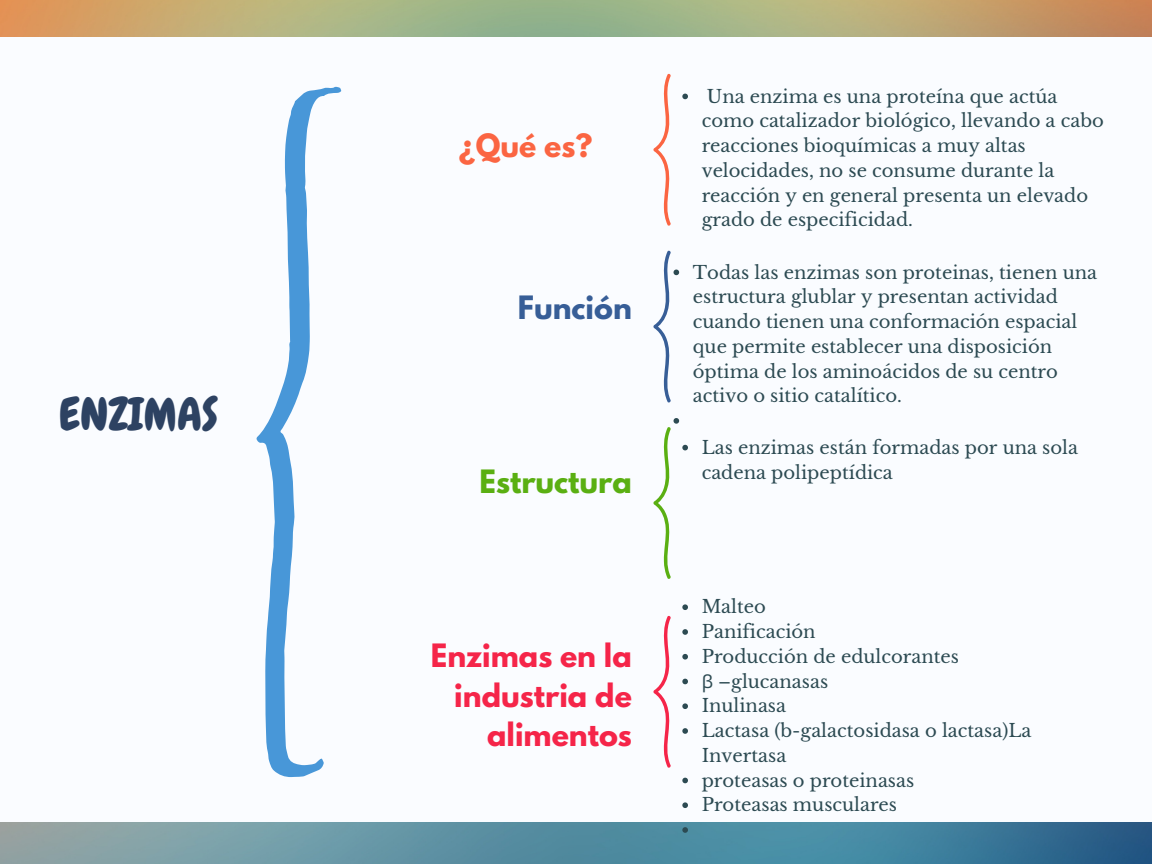
<style>
.page{position:relative;width:1152px;height:864px;background:#fafcff}
.page>*{position:absolute;margin:0;border:0;box-sizing:border-box;transform-origin:0 0}
.t1{font:45px "Chewy";color:#2d4262}
.t2{font:700 28.5px/39.3px "League Spartan";color:#f52549;text-align:right}
.t3{font:700 28.5px "League Spartan";color:#5aaf12}
.t4{font:700 28.5px "League Spartan";color:#fb6542}
.t5{font:700 28.5px "League Spartan";color:#375e97}
.t6{font:18px/24.8px "Libre Baskerville";color:#2c4a52}
.s1{font-family:"Noto Sans"}
</style>
<div class="page">
<svg style="left:256px;top:86px;width:85px;height:691px"></svg>
<svg style="left:653px;top:73px;width:18px;height:153px"></svg>
<svg style="left:653px;top:615px;width:18px;height:153px"></svg>
<img style="left:0;top:823px;width:1152px;height:41px">
<svg style="left:682px;top:94px;width:6px;height:5px"></svg>
<svg style="left:653px;top:250px;width:26px;height:153px"></svg>
<svg style="left:653px;top:418px;width:35px;height:161px"></svg>
<svg style="left:682px;top:604px;width:6px;height:6px"></svg>
<svg style="left:682px;top:629px;width:6px;height:6px"></svg>
<svg style="left:682px;top:654px;width:6px;height:6px"></svg>
<svg style="left:682px;top:679px;width:6px;height:5px"></svg>
<svg style="left:682px;top:703px;width:6px;height:6px"></svg>
<svg style="left:682px;top:728px;width:6px;height:6px"></svg>
<svg style="left:682px;top:778px;width:6px;height:5px"></svg>
<svg style="left:682px;top:802px;width:6px;height:6px"></svg>
<svg style="left:682px;top:827px;width:6px;height:6px"></svg>
<img style="left:0;top:0;width:1152px;height:37px">
<h1 class="t1" style="left:59px;top:386px;width:161px">ENZIMAS</h1>
<h2 class="t4" style="left:459px;top:132px;width:135px">¿Qué es?</h2>
<h2 class="t5" style="left:518px;top:293px;width:115px">Función</h2>
<h2 class="t3" style="left:480px;top:467px;width:154px">Estructura</h2>
<h2 class="t2" style="left:431px;top:640px;width:202px">Enzimas en la industria de alimentos</h2>
<p class="t6" style="left:702px;top:84px;width:404px">Una enzima es una proteína que actúa como catalizador biológico, llevando a cabo reacciones bioquímicas a muy altas velocidades, no se consume durante la reacción y en general presenta un elevado grado de especificidad.</p>
<p class="t6" style="left:693px;top:260px;width:406px">Todas las enzimas son proteinas, tienen una estructura glublar y presentan actividad cuando tienen una conformación espacial que permite establecer una disposición óptima de los aminoácidos de su centro activo o sitio catalítico.</p>
<p class="t6" style="left:702px;top:435px;width:378px">Las enzimas están formadas por una sola cadena polipeptídica</p>
<p class="t6" style="left:702px;top:595px;width:331px">Malteo<br>Panificación<br>Producción de edulcorantes<br><span class="s1">β</span> –glucanasas<br>Inulinasa<br>Lactasa (b-galactosidasa o lactasa)La<br>Invertasa<br>proteasas o proteinasas<br>Proteasas musculares</p>
</div>
